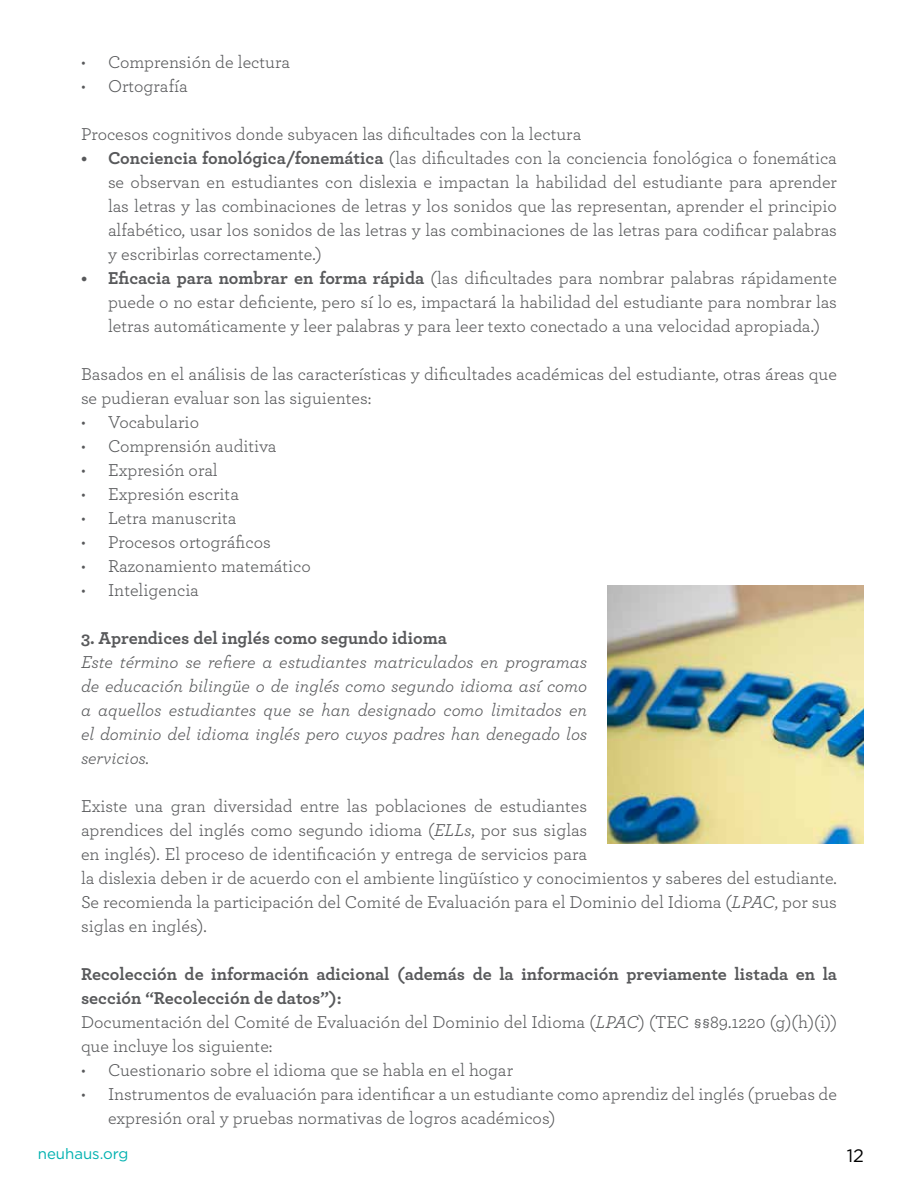
<style>
.page{position:relative;width:918px;height:1188px;background:#fff}
.page>*{position:absolute;margin:0;border:0;box-sizing:border-box;transform-origin:0 0}
.t1{font:18px/24px "Archer";color:#58595b}
.t2{font:700 18px/24px "Archer";color:#58595b}
.t3{font:italic 18px/24px "Archer";color:#58595b;text-align:justify}
.t4{font:18px "Gotham";color:#000}
.t5{font:15px "Gotham";color:#00b1b0}
.s1{font-weight:700}
.s2{font-style:italic}
.s3{font-weight:400}
.s4{font-weight:400;font-style:italic}
</style>
<div class="page">
<img style="left:608px;top:585px;width:256px;height:258px">
<p class="t1" style="left:81px;top:50px;width:211px">• Comprensión de lectura</p>
<p class="t1" style="left:81px;top:74px;width:108px">• Ortografía</p>
<p class="t1" style="left:81px;top:122px;width:502px">Procesos cognitivos donde subyacen las dificultades con la lectura</p>
<p class="t1" style="left:108px;top:146px;width:731px;text-align:justify;text-indent:-27px"><span class="s1">• Conciencia fonológica/fonemática</span> (las dificultades con la conciencia fonológica o fonemática se observan en estudiantes con dislexia e impactan la habilidad del estudiante para aprender las letras y las combinaciones de letras y los sonidos que las representan, aprender el principio alfabético, usar los sonidos de las letras y las combinaciones de las letras para codificar palabras y escribirlas correctamente.)</p>
<p class="t1" style="left:108px;top:266px;width:731px;text-align:justify;text-indent:-27px"><span class="s1">• Eficacia para nombrar en forma rápida</span> (las dificultades para nombrar palabras rápidamente puede o no estar deficiente, pero sí lo es, impactará la habilidad del estudiante para nombrar las letras automáticamente y leer palabras y para leer texto conectado a una velocidad apropiada.)</p>
<p class="t1" style="left:81px;top:362px;width:757px">Basados en el análisis de las características y dificultades académicas del estudiante, otras áreas que se pudieran evaluar son las siguientes:</p>
<p class="t1" style="left:81px;top:410px;width:120px">• Vocabulario</p>
<p class="t1" style="left:81px;top:433px;width:197px">• Comprensión auditiva</p>
<p class="t1" style="left:81px;top:457px;width:138px">• Expresión oral</p>
<p class="t1" style="left:81px;top:481px;width:160px">• Expresión escrita</p>
<p class="t1" style="left:81px;top:505px;width:157px">• Letra manuscrita</p>
<p class="t1" style="left:81px;top:529px;width:191px">• Procesos ortográficos</p>
<p class="t1" style="left:81px;top:553px;width:231px">• Razonamiento matemático</p>
<p class="t1" style="left:81px;top:577px;width:120px">• Inteligencia</p>
<p class="t2" style="left:81px;top:625px;width:367px">3. Aprendices del inglés como segundo idioma</p>
<p class="t3" style="left:81px;top:649px;width:508px">Este término se refiere a estudiantes matriculados en programas de educación bilingüe o de inglés como segundo idioma así como a aquellos estudiantes que se han designado como limitados en el dominio del idioma inglés pero cuyos padres han denegado los servicios.</p>
<p class="t1" style="left:81px;top:793px;width:758px">Existe una gran diversidad entre las poblaciones de estudiantes<br>aprendices del inglés como segundo idioma (<span class="s2">ELLs</span>, por sus siglas<br>en inglés). El proceso de identificación y entrega de servicios para<br>la dislexia deben ir de acuerdo con el ambiente lingüístico y conocimientos y saberes del estudiante.<br>Se recomienda la participación del Comité de Evaluación para el Dominio del Idioma (<span class="s2">LPAC</span>, por sus siglas en inglés).</p>
<p class="t2" style="left:81px;top:961px;width:758px">Recolección de información adicional (además de la información previamente listada en la sección “Recolección de datos”):<br><span class="s3">Documentación del Comité de Evaluación del Dominio del Idioma (</span><span class="s4">LPAC</span><span class="s3">) (TEC §§89.1220 (g)(h)(i)) que incluye los siguiente:</span></p>
<p class="t1" style="left:81px;top:1057px;width:434px">• Cuestionario sobre el idioma que se habla en el hogar</p>
<p class="t1" style="left:108px;top:1081px;width:730px;text-indent:-27px">• Instrumentos de evaluación para identificar a un estudiante como aprendiz del inglés (pruebas de expresión oral y pruebas normativas de logros académicos)</p>
<p class="t5" style="left:38px;top:1145px;width:92px">neuhaus.org</p>
<p class="t4" style="left:847px;top:1144px;width:19px">12</p>
</div>
